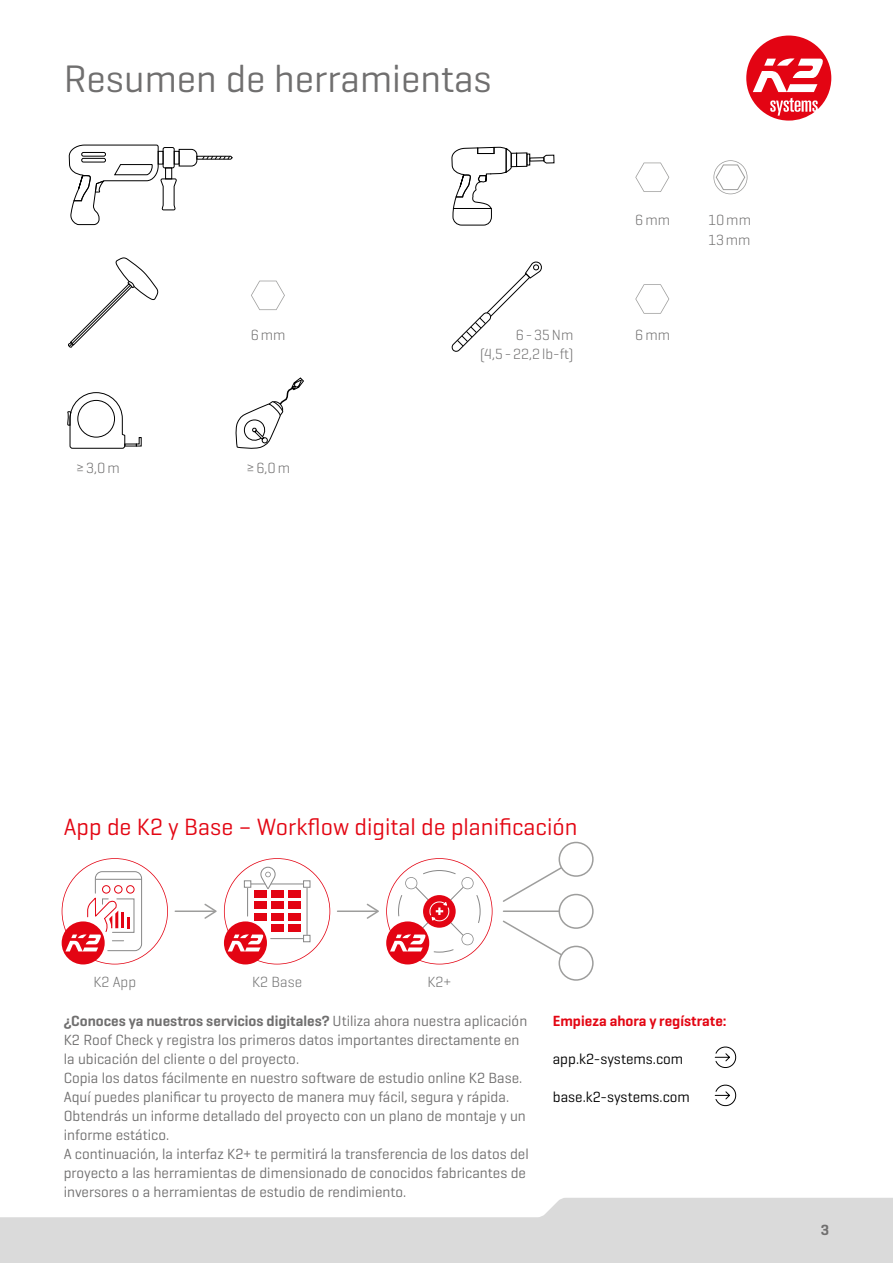
<style>
.page{position:relative;width:893px;height:1263px;background:#fff}
.page>*{position:absolute;margin:0;border:0;box-sizing:border-box;transform-origin:0 0}
.t1{font:39px "K2 Geogrotesque";color:#706f6f}
.t2{font:24px "K2 Geogrotesque";color:#e30613}
.t3{font:15px/19px "K2 Geogrotesque";color:#706f6f}
.t4{font:300 15px/19px "K2 Geogrotesque";color:#706f6f}
.t5{font:15px "K2 Geogrotesque";color:#000}
.t6{font:600 15px "K2 Geogrotesque";color:#e30613}
.t7{font:300 15px "K2 Geogrotesque";color:#6f6f6f}
.t8{font:600 15px "K2 Geogrotesque";color:#706f6f}
.s1{font-weight:600}
</style>
<div class="page">
<svg style="left:0;top:1198px;width:893px;height:65px;fill:#dadada"></svg>
<svg style="left:746px;top:36px;width:85px;height:85px"></svg>
<div style="left:516px;top:153px;width:11px;height:14px;border:1px solid #000"></div>
<div style="left:511px;top:153px;width:6px;height:14px;border:1px solid #000"></div>
<svg style="left:526px;top:153px;width:4px;height:13px"></svg>
<svg style="left:451px;top:146px;width:61px;height:80px"></svg>
<svg style="left:543px;top:154px;width:12px;height:10px"></svg>
<svg style="left:451px;top:261px;width:91px;height:91px"></svg>
<svg style="left:235px;top:377px;width:69px;height:72px"></svg>
<svg style="left:67px;top:392px;width:75px;height:57px"></svg>
<svg style="left:713px;top:160px;width:34px;height:34px"></svg>
<svg style="left:635px;top:163px;width:34px;height:29px"></svg>
<svg style="left:635px;top:284px;width:34px;height:30px"></svg>
<svg style="left:68px;top:257px;width:91px;height:91px"></svg>
<svg style="left:251px;top:281px;width:34px;height:29px"></svg>
<svg style="left:69px;top:144px;width:164px;height:81px"></svg>
<div style="left:81px;top:152px;width:25px;height:5px;border:1px solid #000;border-radius:2px"></div>
<div style="left:81px;top:158px;width:25px;height:4px;border:1px solid #000;border-radius:2px"></div>
<hr style="left:175px;top:910px;width:40px;height:2px;background:#9d9d9c">
<svg style="left:204px;top:903px;width:13px;height:16px"></svg>
<hr style="left:338px;top:910px;width:39px;height:2px;background:#9d9d9c">
<svg style="left:367px;top:903px;width:12px;height:16px"></svg>
<hr style="left:503px;top:910px;width:74px;height:2px;background:#9d9d9c">
<svg style="left:503px;top:919px;width:75px;height:46px"></svg>
<div style="left:559px;top:946px;width:34px;height:34px;background:#fff;border-radius:50%"></div>
<div style="left:559px;top:946px;width:35px;height:35px;border:2px solid #9d9d9c;border-radius:50%"></div>
<div style="left:559px;top:894px;width:34px;height:34px;background:#fff;border-radius:50%"></div>
<div style="left:559px;top:894px;width:35px;height:35px;border:2px solid #9d9d9c;border-radius:50%"></div>
<svg style="left:503px;top:857px;width:75px;height:46px"></svg>
<div style="left:559px;top:842px;width:34px;height:34px;background:#fff;border-radius:50%"></div>
<div style="left:559px;top:842px;width:35px;height:35px;border:2px solid #9d9d9c;border-radius:50%"></div>
<svg style="left:62px;top:858px;width:106px;height:106px"></svg>
<svg style="left:224px;top:858px;width:106px;height:106px"></svg>
<div style="left:303px;top:880px;width:7px;height:8px;border:1px solid #878787"></div>
<div style="left:304px;top:935px;width:6px;height:7px;background:#fff"></div>
<div style="left:303px;top:935px;width:7px;height:7px;border:1px solid #878787"></div>
<div style="left:254px;top:890px;width:12px;height:8px;background:#e30413"></div>
<div style="left:271px;top:890px;width:13px;height:8px;background:#e30413"></div>
<div style="left:288px;top:890px;width:13px;height:8px;background:#e30413"></div>
<div style="left:254px;top:901px;width:12px;height:8px;background:#e30413"></div>
<div style="left:271px;top:901px;width:13px;height:8px;background:#e30413"></div>
<div style="left:288px;top:901px;width:13px;height:8px;background:#e30413"></div>
<div style="left:254px;top:913px;width:12px;height:8px;background:#e30413"></div>
<div style="left:271px;top:913px;width:13px;height:8px;background:#e30413"></div>
<div style="left:288px;top:913px;width:13px;height:8px;background:#e30413"></div>
<div style="left:271px;top:924px;width:13px;height:8px;background:#e30413"></div>
<div style="left:288px;top:924px;width:13px;height:8px;background:#e30413"></div>
<svg style="left:386px;top:858px;width:106px;height:106px"></svg>
<svg style="left:714px;top:1046px;width:23px;height:22px"></svg>
<svg style="left:714px;top:1084px;width:23px;height:23px"></svg>
<h1 class="t1" style="left:64px;top:54px;width:430px">Resumen de herramientas</h1>
<p class="t4" style="left:251px;top:325px;width:36px">6mm</p>
<p class="t4" style="left:76px;top:458px;width:45px">≥3,0m</p>
<p class="t4" style="left:246px;top:458px;width:45px">≥6,0m</p>
<p class="t4" style="left:635px;top:210px;width:36px">6mm</p>
<p class="t4" style="left:516px;top:325px;width:59px">6-35Nm</p>
<p class="t4" style="left:635px;top:325px;width:36px">6mm</p>
<p class="t4" style="left:480px;top:344px;width:95px">(4,5-22,2lb-ft)</p>
<p class="t4" style="left:709px;top:210px;width:44px">10mm<br>13mm</p>
<h2 class="t2" style="left:64px;top:812px;width:515px">App de K2 y Base – Workflow digital de planificación</h2>
<p class="t7" style="left:93px;top:973px;width:44px">K2 App</p>
<p class="t7" style="left:252px;top:973px;width:52px">K2 Base</p>
<p class="t7" style="left:427px;top:973px;width:25px">K2+</p>
<p class="t3" style="left:64px;top:1010px;width:466px"><span class="s1">¿Conoces ya nuestros servicios digitales?</span> Utiliza ahora nuestra aplicación K2 Roof Check y registra los primeros datos importantes directamente en la ubicación del cliente o del proyecto.<br>Copia los datos fácilmente en nuestro software de estudio online K2 Base.<br>Aquí puedes planificar tu proyecto de manera muy fácil, segura y rápida.<br>Obtendrás un informe detallado del proyecto con un plano de montaje y un informe estático.<br>A continuación, la interfaz K2+ te permitirá la transferencia de los datos del proyecto a las herramientas de dimensionado de conocidos fabricantes de inversores o a herramientas de estudio de rendimiento.</p>
<p class="t6" style="left:553px;top:1011px;width:175px">Empieza ahora y regístrate:</p>
<p class="t5" style="left:553px;top:1049px;width:132px">app.k2-systems.com</p>
<p class="t5" style="left:553px;top:1087px;width:139px">base.k2-systems.com</p>
<p class="t8" style="left:821px;top:1221px;width:10px">3</p>
</div>
